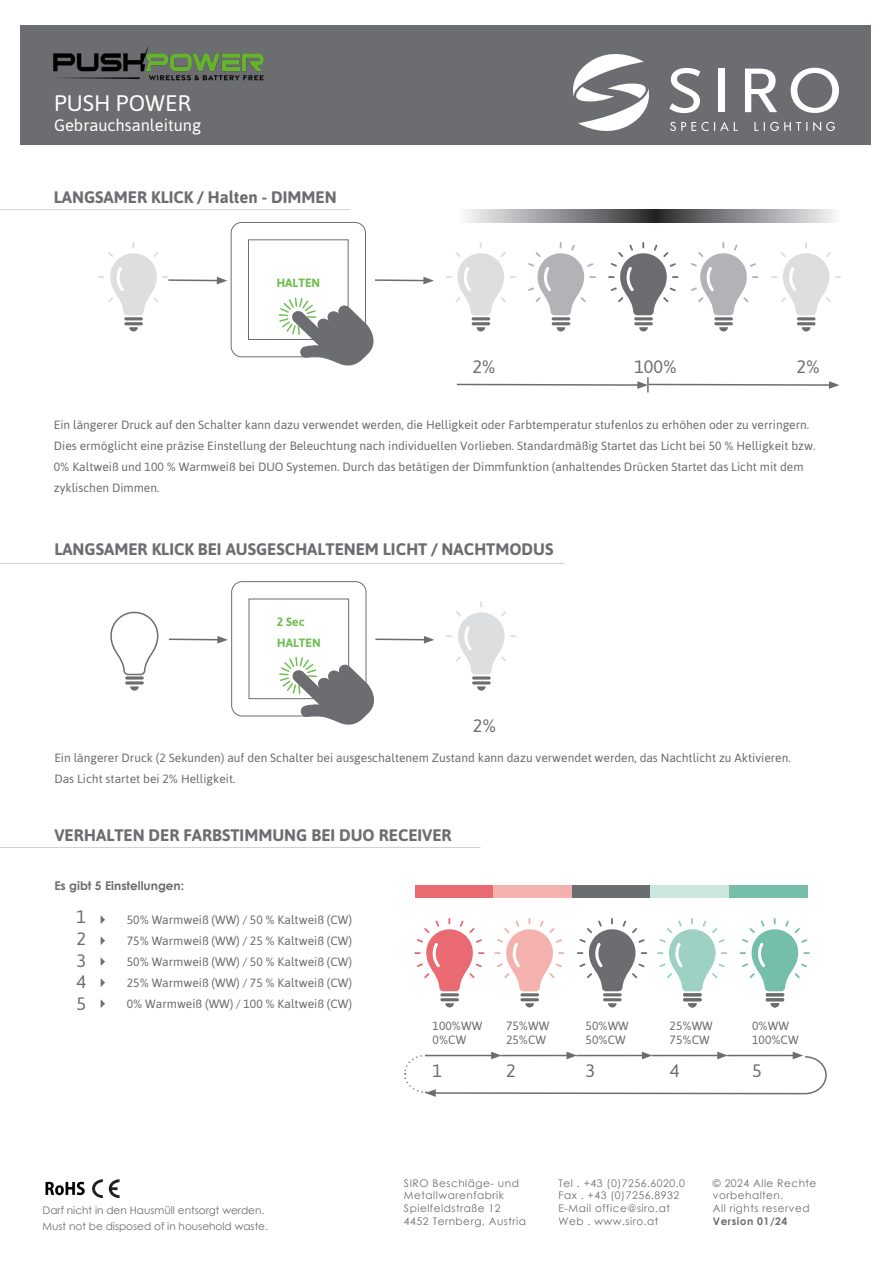
<style>
.page{position:relative;width:893px;height:1263px;background:#fff}
.page>*{position:absolute;margin:0;border:0;box-sizing:border-box;transform-origin:0 0}
.t1{font:22.5px "Asap";color:#fff}
.t2{font:18px "Asap";color:#6c6d70}
.t3{font:700 16.65px "Asap";color:#6c6d70}
.t4{font:16.5px "Asap";color:#fff}
.t5{font:12px/21px "Asap";color:#6c6d70}
.t6{font:700 12px "Century Gothic";color:#6c6d70}
.t7{font:700 12px "Asap";color:#6fbf54}
.t8{font:10.5px/12.6px "Century Gothic";letter-spacing:.05em;color:#6c6d70}
.t9{font:10.5px/16.2px "Century Gothic";color:#6c6d70}
.t10{font:700 10.5px "Century Gothic";letter-spacing:.045em;color:#6c6d70}
</style>
<div class="page">
<div style="left:20px;top:25px;width:851px;height:119px;background:#6c6d70"></div>
<img style="left:45px;top:1181px;width:40px;height:15px">
<svg style="left:92px;top:1179px;width:27px;height:19px"></svg>
<img style="left:53px;top:47px;width:211px;height:34px">
<svg style="left:573px;top:54px;width:76px;height:77px"></svg>
<div style="left:718px;top:69px;width:6px;height:43px;background:#fff"></div>
<svg style="left:791px;top:68px;width:48px;height:45px"></svg>
<svg style="left:745px;top:69px;width:32px;height:43px"></svg>
<svg style="left:669px;top:68px;width:31px;height:45px"></svg>
<svg style="left:670px;top:122px;width:165px;height:9px"></svg>
<hr style="left:124px;top:317px;width:19px;height:3px;background:#6c6d70;border-radius:2px">
<hr style="left:124px;top:322px;width:19px;height:3px;background:#6c6d70;border-radius:2px">
<svg style="left:129px;top:327px;width:9px;height:4px"></svg>
<svg style="left:375px;top:636px;width:59px;height:7px"></svg>
<div style="left:231px;top:581px;width:135px;height:135px;border:1px solid #6c6d70;border-radius:11px"></div>
<div style="left:249px;top:599px;width:100px;height:100px;background:#fff;border:1px solid #6c6d70"></div>
<svg style="left:278px;top:656px;width:96px;height:69px"></svg>
<svg style="left:472px;top:676px;width:19px;height:4px"></svg>
<hr style="left:472px;top:681px;width:19px;height:3px;background:#6c6d70;border-radius:2px">
<svg style="left:477px;top:686px;width:9px;height:5px"></svg>
<svg style="left:446px;top:601px;width:70px;height:73px"></svg>
<svg style="left:125px;top:676px;width:19px;height:4px"></svg>
<hr style="left:125px;top:681px;width:19px;height:3px;background:#6c6d70;border-radius:2px">
<svg style="left:130px;top:686px;width:9px;height:5px"></svg>
<svg style="left:110px;top:611px;width:49px;height:65px"></svg>
<svg style="left:168px;top:636px;width:60px;height:7px"></svg>
<hr style="left:0;top:209px;width:350px;height:1px;background:#d1d2d4">
<svg style="left:375px;top:277px;width:59px;height:7px"></svg>
<div style="left:231px;top:222px;width:135px;height:135px;border:1px solid #6c6d70;border-radius:11px"></div>
<div style="left:248px;top:239px;width:100px;height:101px;background:#fff;border:1px solid #6c6d70"></div>
<svg style="left:278px;top:297px;width:96px;height:69px"></svg>
<hr style="left:472px;top:317px;width:18px;height:3px;background:#6c6d70;border-radius:2px">
<hr style="left:472px;top:322px;width:18px;height:3px;background:#6c6d70;border-radius:2px">
<svg style="left:476px;top:327px;width:9px;height:4px"></svg>
<svg style="left:446px;top:242px;width:70px;height:73px"></svg>
<hr style="left:552px;top:317px;width:18px;height:3px;background:#6c6d70;border-radius:2px">
<hr style="left:552px;top:322px;width:18px;height:3px;background:#6c6d70;border-radius:2px">
<svg style="left:557px;top:327px;width:8px;height:4px"></svg>
<svg style="left:528px;top:242px;width:68px;height:73px"></svg>
<hr style="left:634px;top:317px;width:19px;height:3px;background:#6c6d70;border-radius:2px">
<hr style="left:634px;top:322px;width:19px;height:3px;background:#6c6d70;border-radius:2px">
<svg style="left:639px;top:327px;width:9px;height:4px"></svg>
<svg style="left:608px;top:242px;width:70px;height:73px"></svg>
<hr style="left:714px;top:317px;width:19px;height:3px;background:#6c6d70;border-radius:2px">
<hr style="left:714px;top:322px;width:19px;height:3px;background:#6c6d70;border-radius:2px">
<svg style="left:719px;top:327px;width:9px;height:4px"></svg>
<svg style="left:691px;top:242px;width:67px;height:73px"></svg>
<hr style="left:797px;top:317px;width:18px;height:3px;background:#6c6d70;border-radius:2px">
<hr style="left:797px;top:322px;width:18px;height:3px;background:#6c6d70;border-radius:2px">
<svg style="left:802px;top:327px;width:8px;height:4px"></svg>
<svg style="left:771px;top:242px;width:70px;height:73px"></svg>
<svg style="left:98px;top:242px;width:129px;height:73px"></svg>
<svg style="left:466px;top:209px;width:369px;height:13px;background:#8f8f92"></svg>
<hr style="left:0;top:847px;width:481px;height:1px;background:#d1d2d4">
<hr style="left:603px;top:993px;width:19px;height:3px;background:#6c6d70;border-radius:2px">
<hr style="left:603px;top:998px;width:19px;height:3px;background:#6c6d70;border-radius:2px">
<svg style="left:608px;top:1003px;width:9px;height:4px"></svg>
<svg style="left:577px;top:918px;width:70px;height:73px"></svg>
<div style="left:572px;top:885px;width:79px;height:13px;background:#6c6d70"></div>
<div style="left:415px;top:885px;width:78px;height:13px;background:#e96a71"></div>
<div style="left:493px;top:885px;width:79px;height:13px;background:#f4b1ad"></div>
<div style="left:651px;top:885px;width:78px;height:13px;background:#cce6de"></div>
<div style="left:729px;top:885px;width:79px;height:13px;background:#75bfaa"></div>
<svg style="left:456px;top:377px;width:383px;height:15px"></svg>
<svg style="left:404px;top:1052px;width:423px;height:45px"></svg>
<hr style="left:683px;top:993px;width:19px;height:3px;background:#6c6d70;border-radius:2px">
<hr style="left:683px;top:998px;width:19px;height:3px;background:#6c6d70;border-radius:2px">
<svg style="left:688px;top:1003px;width:9px;height:4px"></svg>
<svg style="left:657px;top:918px;width:70px;height:73px"></svg>
<hr style="left:766px;top:993px;width:18px;height:3px;background:#6c6d70;border-radius:2px">
<hr style="left:766px;top:998px;width:18px;height:3px;background:#6c6d70;border-radius:2px">
<svg style="left:771px;top:1003px;width:8px;height:4px"></svg>
<svg style="left:740px;top:918px;width:70px;height:73px"></svg>
<hr style="left:520px;top:993px;width:19px;height:3px;background:#6c6d70;border-radius:2px">
<hr style="left:520px;top:998px;width:19px;height:3px;background:#6c6d70;border-radius:2px">
<svg style="left:525px;top:1003px;width:9px;height:4px"></svg>
<svg style="left:494px;top:918px;width:70px;height:73px"></svg>
<hr style="left:440px;top:993px;width:19px;height:3px;background:#6c6d70;border-radius:2px">
<hr style="left:440px;top:998px;width:19px;height:3px;background:#6c6d70;border-radius:2px">
<svg style="left:445px;top:1003px;width:9px;height:4px"></svg>
<svg style="left:414px;top:918px;width:70px;height:73px"></svg>
<hr style="left:0;top:563px;width:564px;height:1px;background:#d1d2d4">
<h1 class="t1" style="left:54px;top:90px;width:139px">PUSH POWER</h1>
<h3 class="t4" style="left:54px;top:115px;width:149px">Gebrauchsanleitung</h3>
<p class="t3" style="left:54px;top:187px;width:284px">LANGSAMER KLICK / Halten - DIMMEN</p>
<p class="t7" style="left:276px;top:276px;width:45px">HALTEN</p>
<p class="t2" style="left:472px;top:356px;width:25px">2%</p>
<p class="t2" style="left:634px;top:356px;width:44px">100%</p>
<p class="t2" style="left:796px;top:356px;width:25px">2%</p>
<p class="t5" style="left:54px;top:414px;width:757px">Ein längerer Druck auf den Schalter kann dazu verwendet werden, die Helligkeit oder Farbtemperatur stufenlos zu erhöhen oder zu verringern.</p>
<p class="t5" style="left:54px;top:435px;width:763px">Dies ermöglicht eine präzise Einstellung der Beleuchtung nach individuellen Vorlieben. Standardmäßig Startet das Licht bei 50 % Helligkeit bzw.<br>0% Kaltweiß und 100 % Warmweiß bei DUO Systemen. Durch das betätigen der Dimmfunktion (anhaltendes Drücken Startet das Licht mit dem zyklischen Dimmen.</p>
<p class="t3" style="left:54px;top:539px;width:501px">LANGSAMER KLICK BEI AUSGESCHALTENEM LICHT / NACHTMODUS</p>
<p class="t7" style="left:277px;top:614px;width:29px">2 Sec</p>
<p class="t7" style="left:277px;top:635px;width:45px">HALTEN</p>
<p class="t2" style="left:473px;top:715px;width:25px">2%</p>
<p class="t5" style="left:54px;top:748px;width:738px">Ein längerer Druck (2 Sekunden) auf den Schalter bei ausgeschaltenem Zustand kann dazu verwendet werden, das Nachtlicht zu Aktivieren.</p>
<p class="t5" style="left:54px;top:769px;width:183px">Das Licht startet bei 2% Helligkeit.</p>
<p class="t3" style="left:54px;top:825px;width:399px">VERHALTEN DER FARBSTIMMUNG BEI DUO RECEIVER</p>
<p class="t6" style="left:54px;top:876px;width:131px">Es gibt 5 Einstellungen:</p>
<p class="t2" style="left:76px;top:906px;width:11px">1</p>
<p class="t2" style="left:76px;top:928px;width:11px">2</p>
<p class="t2" style="left:76px;top:950px;width:11px">3</p>
<p class="t2" style="left:76px;top:971px;width:11px">4</p>
<p class="t2" style="left:76px;top:993px;width:11px">5</p>
<p class="t5" style="left:127px;top:909px;width:227px">50% Warmweiß (WW) / 50 % Kaltweiß (CW)</p>
<p class="t5" style="left:127px;top:930px;width:227px">75% Warmweiß (WW) / 25 % Kaltweiß (CW)</p>
<p class="t5" style="left:127px;top:951px;width:227px">50% Warmweiß (WW) / 50 % Kaltweiß (CW)</p>
<p class="t5" style="left:127px;top:972px;width:227px">25% Warmweiß (WW) / 75 % Kaltweiß (CW)</p>
<p class="t5" style="left:127px;top:993px;width:227px">0% Warmweiß (WW) / 100 % Kaltweiß (CW)</p>
<p class="t9" style="left:43px;top:1201px;width:227px">Darf nicht in den Hausmüll entsorgt werden.<br>Must not be disposed of in household waste.</p>
<p class="t5" style="left:433px;top:1015px;width:51px">100%WW</p>
<p class="t5" style="left:506px;top:1015px;width:45px">75%WW</p>
<p class="t5" style="left:586px;top:1015px;width:45px">50%WW</p>
<p class="t5" style="left:670px;top:1015px;width:45px">25%WW</p>
<p class="t5" style="left:752px;top:1015px;width:38px">0%WW</p>
<p class="t5" style="left:433px;top:1029px;width:35px">0%CW</p>
<p class="t5" style="left:506px;top:1029px;width:42px">25%CW</p>
<p class="t5" style="left:586px;top:1029px;width:42px">50%CW</p>
<p class="t5" style="left:670px;top:1029px;width:42px">75%CW</p>
<p class="t5" style="left:752px;top:1029px;width:48px">100%CW</p>
<p class="t2" style="left:433px;top:1060px;width:11px">1</p>
<p class="t2" style="left:506px;top:1060px;width:11px">2</p>
<p class="t2" style="left:586px;top:1060px;width:11px">3</p>
<p class="t2" style="left:670px;top:1060px;width:11px">4</p>
<p class="t2" style="left:752px;top:1060px;width:11px">5</p>
<p class="t8" style="left:404px;top:1176px;width:124px">SIRO Beschläge- und<br>Metallwarenfabrik<br>Spielfeldstraße 12<br>4452 Ternberg, Austria</p>
<p class="t8" style="left:558px;top:1176px;width:128px">Tel . +43 (0)7256.6020.0<br>Fax . +43 (0)7256.8932<br>E-Mail office@siro.at<br>Web . www.siro.at</p>
<p class="t8" style="left:713px;top:1176px;width:105px">© 2024 Alle Rechte vorbehalten.<br>All rights reserved</p>
<p class="t10" style="left:713px;top:1213px;width:76px">Version 01/24</p>
</div>
